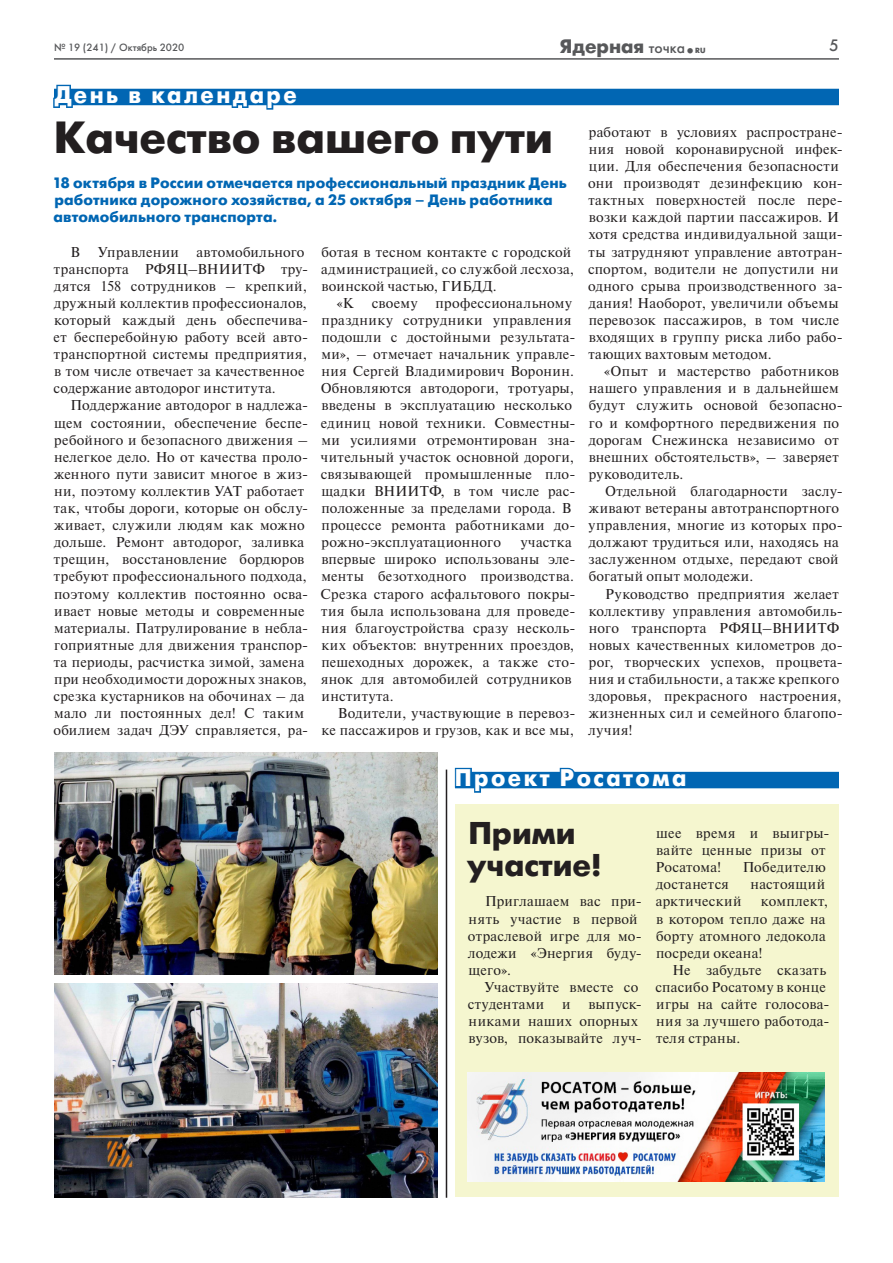
<style>
.page{position:relative;width:893px;height:1263px;background:#fff}
.page>*{position:absolute;margin:0;border:0;box-sizing:border-box;transform-origin:0 0}
.t1{font:700 45px "Futuris C";color:#231f20}
.t2{font:700 31.5px/31.5px "Futuris C";color:#231f20}
.t3{font:700 24px "Futuris C";letter-spacing:.11em;color:#fff;scale:.93 1}
.t4{font:700 19.5px "Futuris C";color:#57585a}
.t5{font:16.5px "Futuris C";color:#57585a}
.t6{font:700 15px/17.1px "Futuris C";letter-spacing:.01em;color:#0166b3}
.t7{font:14.25px/17.1px "Newton I";letter-spacing:.025em;color:#231f20}
.t8{font:10.5px "Futuris C";color:#57585a}
.s1{font-weight:400;font-size:15px}
.s2{font-size:7.5px}
</style>
<div class="page">
<hr style="left:54px;top:58px;width:785px;height:2px;background:#57585a">
<div style="left:455px;top:805px;width:384px;height:392px;background:#f5f6cf"></div>
<img style="left:467px;top:1073px;width:357px;height:109px">
<hr style="left:446px;top:770px;width:1px;height:428px;background:#231f20">
<div style="left:54px;top:89px;width:785px;height:16px;background:#0166b3"></div>
<svg style="left:53px;top:58px;width:68px;height:50px"></svg>
<svg style="left:127px;top:88px;width:16px;height:18px"></svg>
<svg style="left:150px;top:88px;width:150px;height:22px"></svg>
<div style="left:455px;top:772px;width:384px;height:16px;background:#0166b3"></div>
<svg style="left:454px;top:767px;width:98px;height:26px"></svg>
<svg style="left:558px;top:767px;width:130px;height:22px"></svg>
<img style="left:54px;top:752px;width:384px;height:223px">
<img style="left:54px;top:983px;width:383px;height:215px">
<h3 class="t4" style="left:560px;top:35px;width:147px">Ядерная <span class="s1">точка</span><sub>•</sub><span class="s2">RU</span></h3>
<p class="t8" style="left:54px;top:41px;width:132px">№ 19 (241) / Октябрь 2020</p>
<p class="t5" style="left:829px;top:36px;width:11px">5</p>
<h3 class="t3" style="left:55px;top:81px;width:262px">День в календаре</h3>
<h1 class="t1" style="left:54px;top:112px;width:501px">Качество вашего пути</h1>
<p class="t6" style="left:52px;top:175px;width:516px">18 октября в России отмечается профессиональный праздник День работника дорожного хозяйства, а 25 октября – День работника автомобильного транспорта.</p>
<p class="t7" style="left:321px;top:243px;width:251px">ботая в тесном контакте с городской</p>
<p class="t7" style="left:321px;top:260px;width:255px">администрацией, со службой лесхоза,</p>
<p class="t7" style="left:321px;top:278px;width:177px">воинской частью, ГИБДД.</p>
<p class="t7" style="left:337px;top:295px;width:19px">«К</p>
<p class="t7" style="left:372px;top:295px;width:47px">своему</p>
<p class="t7" style="left:588px;top:124px;width:256px">работают в условиях распростране&shy;ния новой коронавирусной инфек&shy;ции. Для обеспечения безопасности они производят дезинфекцию кон&shy;тактных поверхностей после пере&shy;возки каждой партии пассажиров. И хотя средства индивидуальной защи&shy;ты затрудняют управление автотран&shy;спортом, водители не допустили ни одного срыва производственного за&shy;дания! Наоборот, увеличили объемы перевозок пассажиров, в том числе входящих в группу риска либо рабо&shy;тающих вахтовым методом.</p>
<p class="t7" style="left:589px;top:363px;width:256px;text-indent:15px">«Опыт и мастерство работников нашего управления и в дальнейшем будут служить основой безопасно&shy;го и комфортного передвижения по дорогам Снежинска независимо от внешних обстоятельств», – заверяет руководитель.</p>
<p class="t7" style="left:589px;top:483px;width:256px;text-indent:17px">Отдельной благодарности заслу&shy;живают ветераны автотранспортного управления, многие из которых про&shy;должают трудиться или, находясь на заслуженном отдыхе, передают свой богатый опыт молодежи.</p>
<p class="t7" style="left:588px;top:585px;width:256px;text-indent:17px">Руководство предприятия желает коллективу управления автомобиль&shy;ного транспорта РФЯЦ–ВНИИТФ новых качественных километров до&shy;рог, творческих успехов, процвета&shy;ния и стабильности, а также крепкого здоровья, прекрасного настроения, жизненных сил и семейного благопо&shy;лучия!</p>
<h3 class="t3" style="left:455px;top:764px;width:250px">Проект Росатома</h3>
<p class="t7" style="left:53px;top:243px;width:256px;text-indent:17px">В Управлении автомобильного транспорта РФЯЦ–ВНИИТФ тру&shy;дятся 158 сотрудников – крепкий, дружный коллектив профессионалов, который каждый день обеспечива&shy;ет бесперебойную работу всей авто&shy;транспортной системы предприятия, в том числе отвечает за качественное содержание автодорог института.</p>
<p class="t7" style="left:53px;top:397px;width:256px;text-indent:17px">Поддержание автодорог в надлежа&shy;щем состоянии, обеспечение беспе&shy;ребойного и безопасного движения – нелегкое дело. Но от качества проло&shy;женного пути зависит многое в жиз&shy;ни, поэтому коллектив УАТ работает так, чтобы дороги, которые он обслу&shy;живает, служили людям как можно дольше. Ремонт автодорог, заливка трещин, восстановление бордюров требуют профессионального подхода, поэтому коллектив постоянно осва&shy;ивает новые методы и современные материалы. Патрулирование в небла&shy;гоприятные для движения транспор&shy;та периоды, расчистка зимой, замена при необходимости дорожных знаков, срезка кустарников на обочинах – да мало ли постоянных дел! С таким обилием задач ДЭУ справляется, ра-</p>
<p class="t7" style="left:321px;top:295px;width:256px;text-indent:115px">профессиональному празднику сотрудники управления подошли с достойными результата&shy;ми», – отмечает начальник управле&shy;ния Сергей Владимирович Воронин.<br>Обновляются автодороги, тротуары, введены в эксплуатацию несколько единиц новой техники. Совместны&shy;ми усилиями отремонтирован зна&shy;чительный участок основной дороги, связывающей промышленные пло&shy;щадки ВНИИТФ, в том числе рас&shy;положенные за пределами города. В процессе ремонта работниками до&shy;рожно-эксплуатационного</p>
<p class="t7" style="left:321px;top:534px;width:256px;text-indent:200px">участка впервые широко использованы эле&shy;менты безотходного производства.<br>Срезка старого асфальтового покры&shy;тия была использована для проведе&shy;ния благоустройства сразу несколь&shy;ких объектов: внутренних проездов, пешеходных дорожек, а также сто&shy;янок для автомобилей сотрудников института.</p>
<p class="t7" style="left:321px;top:705px;width:256px;text-align:right">Водители, участвующие в перевоз&shy;ке пассажиров и грузов, как и все мы,</p>
<h2 class="t2" style="left:467px;top:818px;width:136px">Прими участие!</h2>
<p class="t7" style="left:468px;top:893px;width:176px;text-indent:17px">Приглашаем вас при&shy;нять участие в первой отраслевой игре для мо&shy;лодежи «Энергия буду&shy;щего».</p>
<p class="t7" style="left:468px;top:979px;width:172px;text-indent:17px">Участвуйте вместе со студентами</p>
<p class="t7" style="left:469px;top:996px;width:175px;text-indent:120px">выпуск&shy;никами наших опорных вузов, показывайте луч-</p>
<p class="t7" style="left:562px;top:996px;width:10px">и</p>
<p class="t7" style="left:656px;top:825px;width:175px">шее время и выигры&shy;вайте ценные призы от<br>Росатома!</p>
<p class="t7" style="left:743px;top:859px;width:85px">Победителю</p>
<p class="t7" style="left:656px;top:876px;width:74px">достанется</p>
<p class="t7" style="left:750px;top:876px;width:76px">настоящий</p>
<p class="t7" style="left:656px;top:893px;width:87px">арктический</p>
<p class="t7" style="left:656px;top:893px;width:174px;text-indent:105px">комплект, в котором тепло даже на борту атомного ледокола посреди океана!</p>
<p class="t7" style="left:655px;top:962px;width:176px;text-indent:17px">Не забудьте сказать спасибо Росатому в конце игры на сайте голосова&shy;ния за лучшего работода&shy;теля страны.</p>
</div>
